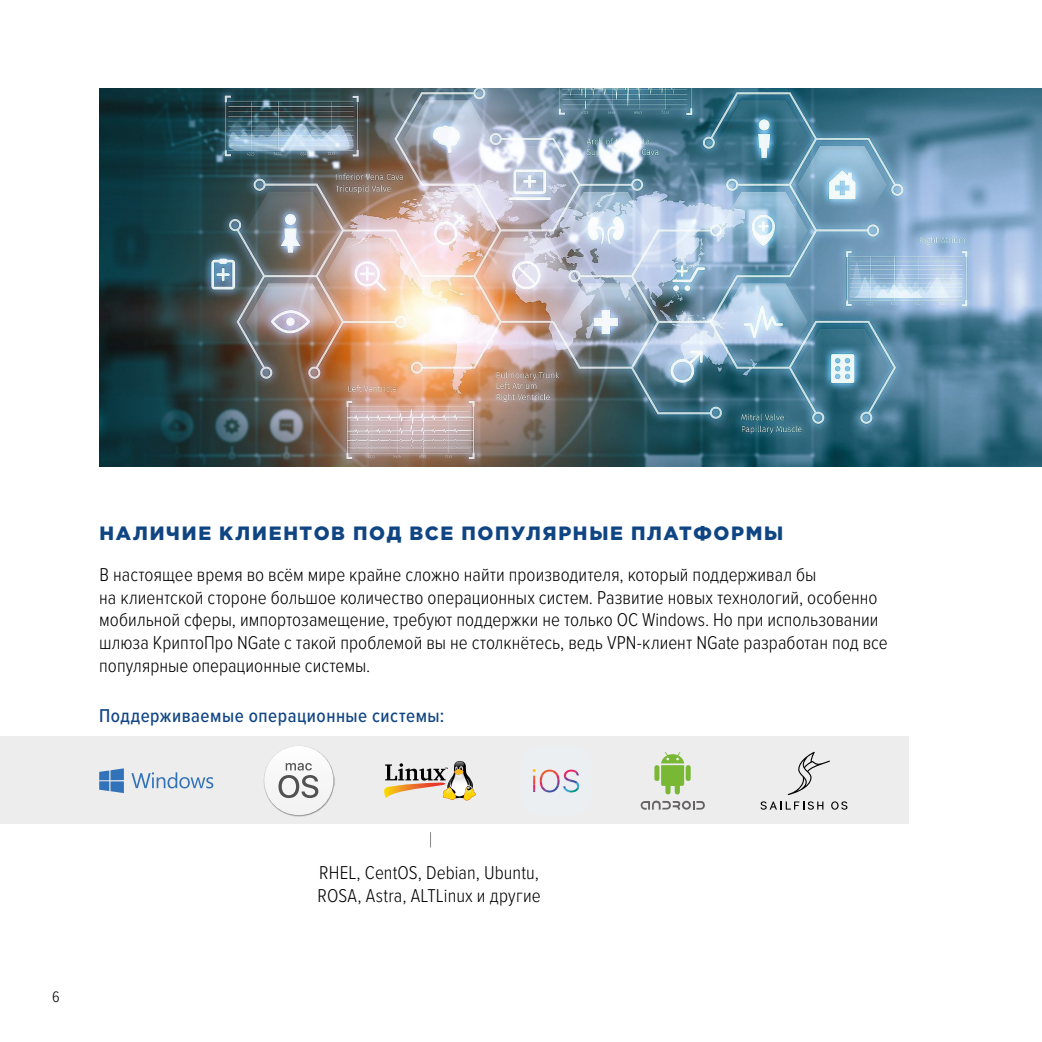
<style>
.page{position:relative;width:1042px;height:1042px;background:#fff}
.page>*{position:absolute;margin:0;border:0;box-sizing:border-box;transform-origin:0 0}
.t1{font:300 19.25px/22.8px "Proxima Nova Cond";color:#000}
.t2{font:900 19.25px "Gotham Pro";letter-spacing:.09em;color:#104584}
.t3{font:500 19.25px "Proxima Nova Cond";letter-spacing:.025em;color:#104584}
.t4{font:300 15.75px "Proxima Nova Cond";color:#000}
</style>
<div class="page">
<img style="left:99px;top:89px;width:943px;height:377px">
<div style="left:0;top:736px;width:908px;height:87px;background:#ededed"></div>
<svg style="left:131px;top:772px;width:82px;height:17px"></svg>
<svg style="left:99px;top:768px;width:25px;height:25px"></svg>
<svg style="left:384px;top:761px;width:92px;height:39px"></svg>
<div style="left:521px;top:746px;width:70px;height:70px;background:#eceff1;border-radius:19px"></div>
<svg style="left:533px;top:769px;width:46px;height:23px"></svg>
<img style="left:263px;top:746px;width:71px;height:70px">
<div style="left:264px;top:746px;width:69px;height:69px;background:#f7f6f6;border-radius:35px"></div>
<svg style="left:278px;top:763px;width:40px;height:35px"></svg>
<div style="left:686px;top:765px;width:5px;height:16px;background:#78b834;border-radius:2px"></div>
<div style="left:654px;top:765px;width:6px;height:16px;background:#78b834;border-radius:2px"></div>
<svg style="left:661px;top:752px;width:23px;height:42px"></svg>
<svg style="left:640px;top:800px;width:65px;height:9px"></svg>
<svg style="left:788px;top:752px;width:42px;height:43px"></svg>
<svg style="left:831px;top:801px;width:16px;height:8px"></svg>
<svg style="left:760px;top:801px;width:63px;height:8px"></svg>
<svg style="left:430px;top:832px;width:1px;height:15px"></svg>
<p class="t2" style="left:99px;top:522px;width:685px">НАЛИЧИЕ КЛИЕНТОВ ПОД ВСЕ ПОПУЛЯРНЫЕ ПЛАТФОРМЫ</p>
<p class="t1" style="left:99px;top:562px;width:790px">В настоящее время во всём мире крайне сложно найти производителя, который поддерживал бы<br>на клиентской стороне большое количество операционных систем. Развитие новых технологий, особенно мобильной сферы, импортозамещение, требуют поддержки не только OC Windows. Но при использовании шлюза КриптоПро NGate с такой проблемой вы не столкнётесь, ведь VPN-клиент NGate разработан под все популярные операционные системы.</p>
<p class="t3" style="left:99px;top:702px;width:347px">Поддерживаемые операционные системы:</p>
<p class="t4" style="left:52px;top:985px;width:9px">6</p>
<p class="t1" style="left:318px;top:860px;width:225px">RHEL, CentOS, Debian, Ubuntu,<br>ROSA, Astra, ALTLinux и другие</p>
</div>
